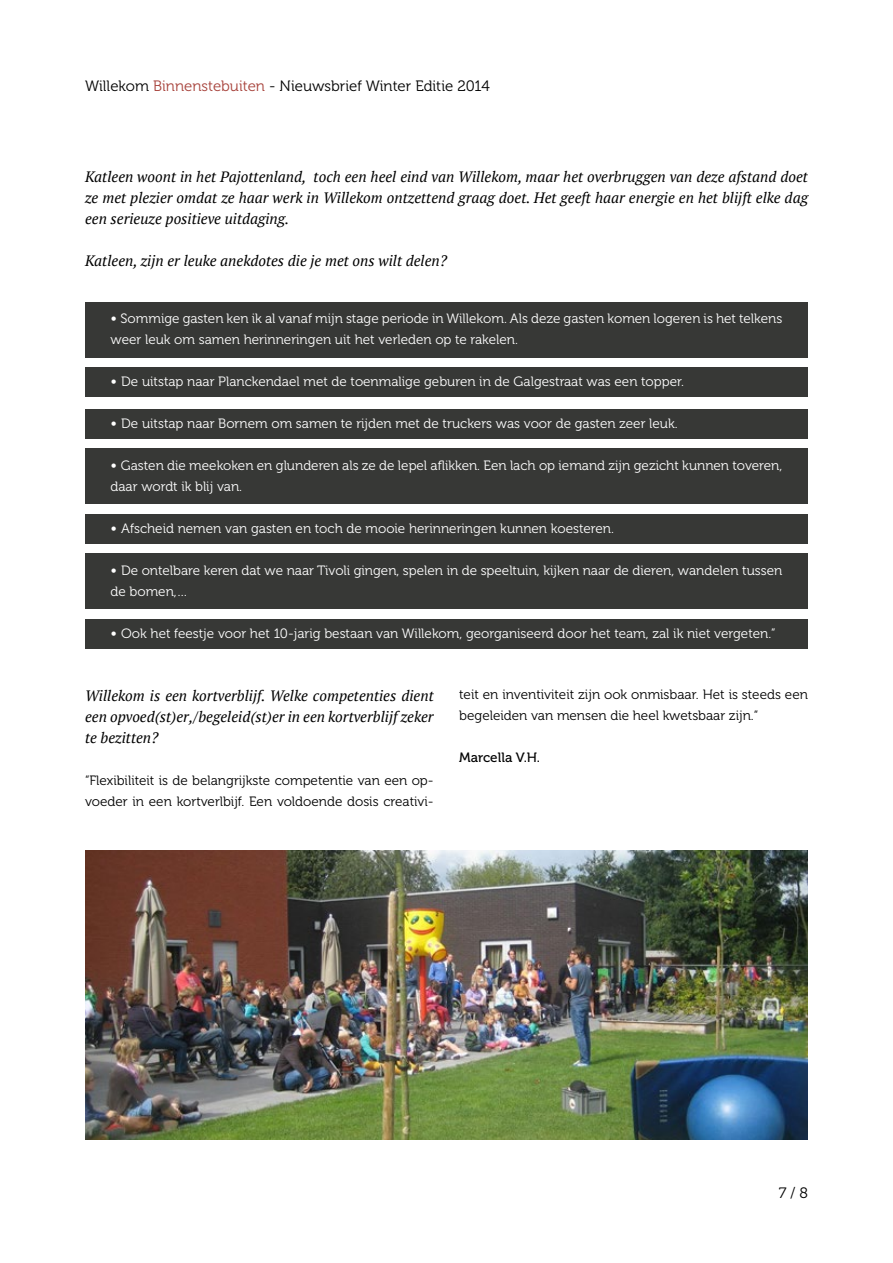
<style>
.page{position:relative;width:893px;height:1263px;background:#fff}
.page>*{position:absolute;margin:0;border:0;box-sizing:border-box;transform-origin:0 0}
.t1{font:italic 15px/21px "PT Serif";color:#000;text-align:justify}
.t2{font:15px "Museo 300";color:#000}
.t3{font:13.5px/21px "Museo 300";color:#fff}
.t4{font:13.5px/21px "Museo 300";color:#000}
.t5{font:13.5px "Museo 500";color:#000}
.s1{color:#a7423b}
.s2{font-size:15px}
</style>
<div class="page">
<div style="left:85px;top:302px;width:723px;height:55px;background:#373836"></div>
<div style="left:85px;top:619px;width:723px;height:29px;background:#373836"></div>
<div style="left:85px;top:367px;width:723px;height:30px;background:#373836"></div>
<div style="left:85px;top:409px;width:723px;height:29px;background:#373836"></div>
<div style="left:85px;top:448px;width:723px;height:55px;background:#373836"></div>
<div style="left:85px;top:514px;width:723px;height:30px;background:#373836"></div>
<div style="left:85px;top:553px;width:723px;height:56px;background:#373836"></div>
<img style="left:85px;top:850px;width:723px;height:290px">
<p class="t2" style="left:85px;top:77px;width:406px">Willekom <span class="s1">Binnenstebuiten</span> - Nieuwsbrief Winter Editie 2014</p>
<p class="t1" style="left:85px;top:166px;width:724px">Katleen woont in het Pajottenland, toch een heel eind van Willekom, maar het overbruggen van deze afstand doet ze met plezier omdat ze haar werk in Willekom ontzettend graag doet. Het geeft haar energie en het blijft elke dag een serieuze positieve uitdaging.</p>
<p class="t1" style="left:85px;top:250px;width:364px">Katleen, zijn er leuke anekdotes die je met ons wilt delen?</p>
<p class="t3" style="left:111px;top:308px;width:673px"><span class="s2">•</span> Sommige gasten ken ik al vanaf mijn stage periode in Willekom. Als deze gasten komen logeren is het telkens weer leuk om samen herinneringen uit het verleden op te rakelen.</p>
<p class="t3" style="left:111px;top:371px;width:575px"><span class="s2">•</span> De uitstap naar Planckendael met de toenmalige geburen in de Galgestraat was een topper.</p>
<p class="t3" style="left:111px;top:413px;width:569px"><span class="s2">•</span> De uitstap naar Bornem om samen te rijden met de truckers was voor de gasten zeer leuk.</p>
<p class="t3" style="left:111px;top:455px;width:673px"><span class="s2">•</span> Gasten die meekoken en glunderen als ze de lepel aflikken. Een lach op iemand zijn gezicht kunnen toveren, daar wordt ik blij van.</p>
<p class="t3" style="left:111px;top:518px;width:505px"><span class="s2">•</span> Afscheid nemen van gasten en toch de mooie herinneringen kunnen koesteren.</p>
<p class="t3" style="left:111px;top:560px;width:673px"><span class="s2">•</span> De ontelbare keren dat we naar Tivoli gingen, spelen in de speeltuin, kijken naar de dieren, wandelen tussen de bomen,…</p>
<p class="t3" style="left:111px;top:623px;width:667px"><span class="s2">•</span> Ook het feestje voor het 10-jarig bestaan van Willekom, georganiseerd door het team, zal ik niet vergeten.”</p>
<p class="t1" style="left:85px;top:685px;width:350px">Willekom is een kortverblijf. Welke competenties dient een opvoed(st)er,/begeleid(st)er in een kortverblijf zeker te bezitten?</p>
<p class="t4" style="left:85px;top:770px;width:350px">“Flexibiliteit is de belangrijkste competentie van een op&shy;voeder in een kortverlbijf. Een voldoende dosis creativi-</p>
<p class="t4" style="left:459px;top:684px;width:350px">teit en inventiviteit zijn ook onmisbaar. Het is steeds een begeleiden van mensen die heel kwetsbaar zijn.“</p>
<p class="t5" style="left:459px;top:750px;width:82px">Marcella V.H.</p>
<p class="t2" style="left:779px;top:1185px;width:31px">7 / 8</p>
</div>
